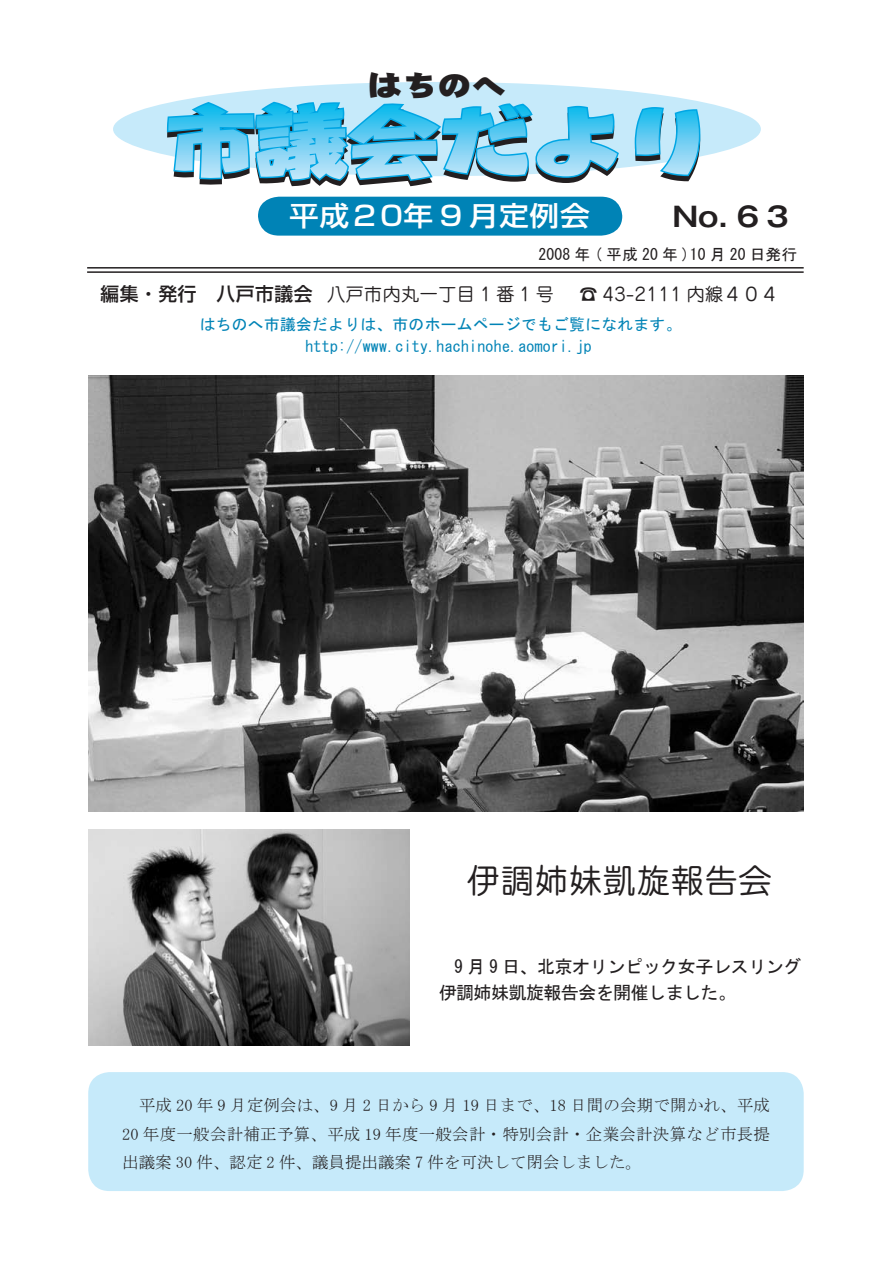
<style>
.page{position:relative;width:893px;height:1263px;background:#fff}
.page>*{position:absolute;margin:0;border:0;box-sizing:border-box;transform-origin:0 0}
.t1{font:33px "Jun 201 Pro";letter-spacing:.03em;color:#231f20}
.t2{font:29.25px "DF Gothic Std W14";color:#231f20;scale:1.16 1}
.t3{font:500 27px "Shin Go Pro";letter-spacing:.025em;color:#fff;scale:1.1 1}
.t4{font:700 27px "Gothic MB101 Pro De";color:#231f20;scale:1.1 1}
.t5{font:500 18.75px "Shin Go Pro";letter-spacing:.03em;color:#231f20}
.t6{font:18px/25.5px "MS Gothic";letter-spacing:-.03em;color:#231f20}
.t7{font:18px "Jun 201 Pro";letter-spacing:.03em;color:#231f20}
.t8{font:16.5px/28.5px "MS Mincho";color:#231f20;text-align:justify}
.t9{font:15.75px/22.5px "MS Gothic";letter-spacing:.02em;color:#0083b6}
.t10{font:15.75px "MS Gothic";letter-spacing:.01em;color:#231f20}
.s1{font-family:"Hira Kaku Pro W3"}
</style>
<div class="page">
<hr style="left:87px;top:267px;width:717px;height:2px;background:#231f20">
<div style="left:258px;top:197px;width:364px;height:39px;background:#0083b6"></div>
<hr style="left:87px;top:271px;width:717px;height:2px;background:#231f20">
<div style="left:88px;top:1072px;width:716px;height:119px;background:#c6eafa;border-radius:21px"></div>
<img style="left:89px;top:376px;width:714px;height:435px">
<img style="left:89px;top:830px;width:320px;height:216px">
<div style="left:113px;top:82px;width:648px;height:94px;background:#c6eafa;border-radius:50%"></div>
<svg style="left:165px;top:100px;width:454px;height:87px"></svg>
<svg style="left:633px;top:107px;width:69px;height:75px"></svg>
<h2 class="t2" style="left:368px;top:70px;width:121px">はちのへ</h2>
<h3 class="t3" style="left:289px;top:194px;width:275px">平成２０年９月定例会</h3>
<h3 class="t4" style="left:672px;top:194px;width:111px">No. ６３</h3>
<p class="t5" style="left:101px;top:278px;width:213px">編集・発行　八戸市議会</p>
<p class="t10" style="left:538px;top:247px;width:260px">2008 年 ( 平成 20 年 )10 月 20 日発行</p>
<p class="t7" style="left:327px;top:279px;width:228px">八戸市内丸一丁目 1 番 1 号</p>
<p class="t7" style="left:579px;top:279px;width:201px"><span class="s1">☎</span> 43-2111 内線４０４</p>
<p class="t9" style="left:305px;top:313px;width:377px;text-indent:-106px">はちのへ市議会だよりは、市のホームページでもご覧になれます。http://www.city.hachinohe.aomori.jp</p>
<h1 class="t1" style="left:467px;top:855px;width:306px">伊調姉妹凱旋報告会</h1>
<p class="t6" style="left:439px;top:954px;width:364px;text-indent:15px">9 月 9 日、北京オリンピック女子レスリング伊調姉妹凱旋報告会を開催しました。</p>
<p class="t8" style="left:122px;top:1091px;width:649px;text-indent:17px">平成 20 年 9 月定例会は、9 月 2 日から 9 月 19 日まで、18 日間の会期で開かれ、平成20 年度一般会計補正予算、平成 19 年度一般会計・特別会計・企業会計決算など市長提出議案 30 件、認定 2 件、議員提出議案 7 件を可決して閉会しました。</p>
</div>
